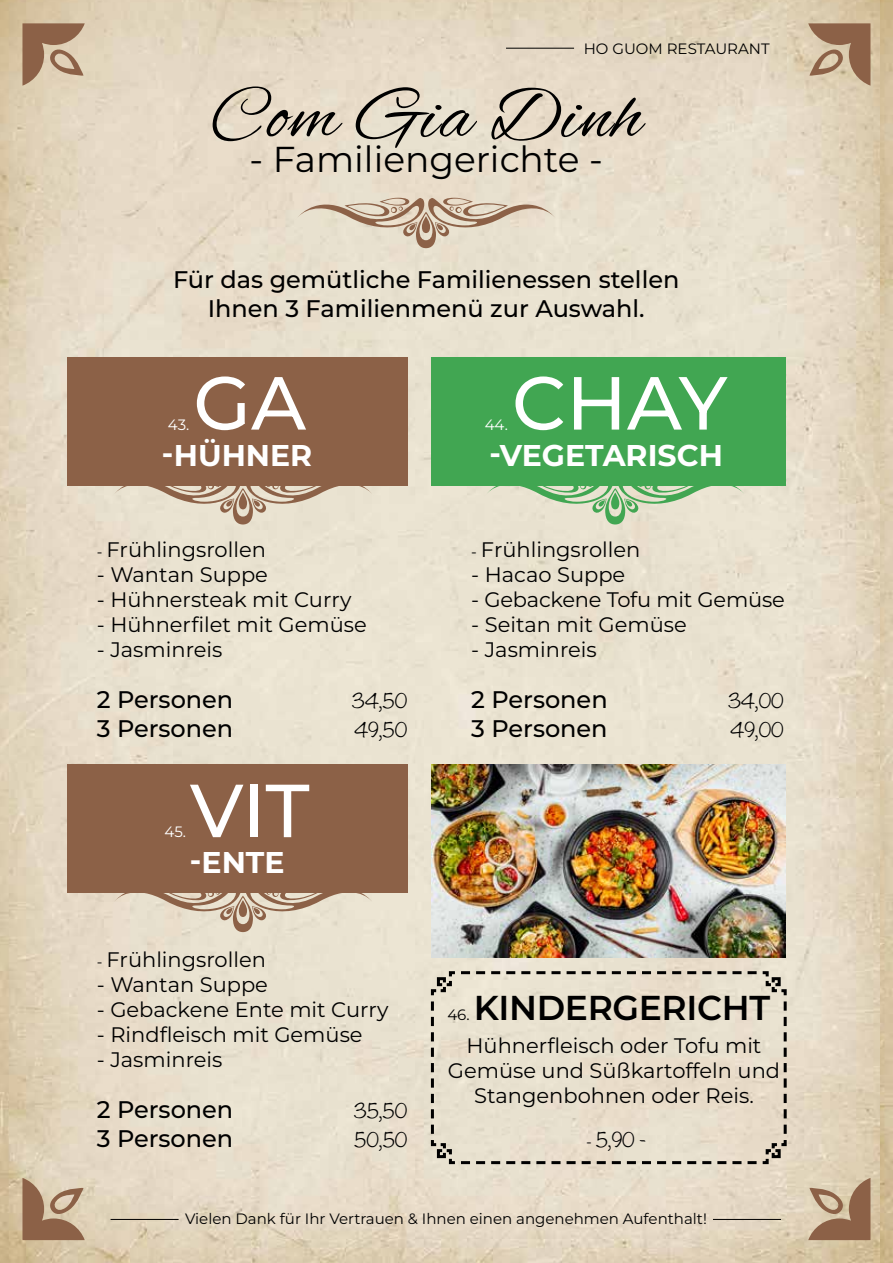
<style>
.page{position:relative;width:893px;height:1263px;background:#fff}
.page>*{position:absolute;margin:0;border:0;box-sizing:border-box;transform-origin:0 0}
.t1{font:76.5px "Alex Brush";letter-spacing:.02em;color:#000}
.t2{font:500 75px "Montserrat";color:#fff}
.t3{font:36px "Montserrat";color:#000}
.t4{font:600 34.5px "Montserrat";letter-spacing:-.01em;color:#000}
.t5{font:700 30px "Montserrat";color:#fff}
.t6{font:500 24px/28.8px "Montserrat";color:#000;text-align:center}
.t7{font:21px/25.2px "Montserrat";color:#000;text-align:center}
.t8{font:300 18px "Noteworthy";color:#000}
.t9{font:15px "Montserrat";color:#000}
.t10{font:15px "Montserrat";color:#fff}
.s1{font-size:15px}
.s2{font-family:"Montserrat";font-weight:400;font-size:15px}
</style>
<div class="page">
<img style="left:0;top:0;width:880px;height:1263px">
<svg style="left:22px;top:23px;width:63px;height:63px;background:#b19379"></svg>
<svg style="left:808px;top:23px;width:62px;height:63px;background:#af9176"></svg>
<svg style="left:22px;top:1178px;width:63px;height:62px;background:#b09278"></svg>
<svg style="left:808px;top:1178px;width:62px;height:62px;background:#af9176"></svg>
<hr style="left:713px;top:1219px;width:68px;height:1px;background:#000">
<hr style="left:111px;top:1219px;width:68px;height:1px;background:#000">
<hr style="left:506px;top:48px;width:68px;height:1px;background:#000">
<div style="left:67px;top:357px;width:340px;height:128px;background:#8c6147"></div>
<div style="left:431px;top:357px;width:355px;height:128px;background:#41a652"></div>
<div style="left:67px;top:764px;width:340px;height:129px;background:#8c6147"></div>
<svg style="left:296px;top:194px;width:261px;height:54px;background:#d7c9b5"></svg>
<svg style="left:113px;top:485px;width:261px;height:39px;background:#d7c9b6"></svg>
<svg style="left:485px;top:485px;width:261px;height:39px;background:#c9d6b8"></svg>
<svg style="left:113px;top:893px;width:261px;height:39px;background:#d9cbb7"></svg>
<img style="left:432px;top:764px;width:354px;height:193px">
<svg style="left:429px;top:970px;width:359px;height:195px;background:#e1d8c6"></svg>
<p class="t9" style="left:584px;top:38px;width:187px">HO GUOM RESTAURANT</p>
<h1 class="t1" style="left:210px;top:63px;width:433px">Com Gia Dinh</h1>
<h3 class="t3" style="left:250px;top:135px;width:355px">- Familiengerichte -</h3>
<p class="t6" style="left:173px;top:265px;width:508px">Für das gemütliche Familienessen stellen<br>Ihnen 3 Familienmenü zur Auswahl.</p>
<h2 class="t2" style="left:193px;top:351px;width:114px">GA</h2>
<h3 class="t5" style="left:162px;top:433px;width:152px">-HÜHNER</h3>
<p class="t10" style="left:168px;top:414px;width:23px">43.</p>
<p class="t7" style="left:97px;top:536px;width:171px"><span class="s1">-</span> Frühlingsrollen</p>
<p class="t7" style="left:97px;top:561px;width:173px">- Wantan Suppe</p>
<p class="t7" style="left:97px;top:586px;width:256px">- Hühnersteak mit Curry</p>
<p class="t7" style="left:97px;top:611px;width:271px">- Hühnerfilet mit Gemüse</p>
<p class="t7" style="left:97px;top:637px;width:127px">- Jasminreis</p>
<p class="t6" style="left:97px;top:684px;width:138px">2 Personen</p>
<p class="t8" style="left:352px;top:685px;width:57px">34,50</p>
<p class="t6" style="left:97px;top:713px;width:138px">3 Personen</p>
<p class="t8" style="left:354px;top:714px;width:55px">49,50</p>
<h2 class="t2" style="left:190px;top:758px;width:121px">VIT</h2>
<h3 class="t5" style="left:189px;top:841px;width:97px">-ENTE</h3>
<p class="t10" style="left:164px;top:821px;width:23px">45.</p>
<p class="t7" style="left:97px;top:946px;width:171px"><span class="s1">-</span> Frühlingsrollen</p>
<p class="t7" style="left:97px;top:971px;width:173px">- Wantan Suppe</p>
<p class="t7" style="left:97px;top:996px;width:293px">- Gebackene Ente mit Curry</p>
<p class="t7" style="left:97px;top:1021px;width:267px">- Rindfleisch mit Gemüse</p>
<p class="t7" style="left:97px;top:1047px;width:127px">- Jasminreis</p>
<p class="t6" style="left:97px;top:1094px;width:138px">2 Personen</p>
<p class="t8" style="left:354px;top:1095px;width:55px">35,50</p>
<p class="t6" style="left:97px;top:1123px;width:138px">3 Personen</p>
<p class="t8" style="left:354px;top:1124px;width:55px">50,50</p>
<h2 class="t2" style="left:512px;top:351px;width:217px">CHAY</h2>
<h3 class="t5" style="left:489px;top:433px;width:235px">-VEGETARISCH</h3>
<p class="t10" style="left:485px;top:414px;width:25px">44.</p>
<p class="t7" style="left:471px;top:536px;width:171px"><span class="s1">-</span> Frühlingsrollen</p>
<p class="t7" style="left:471px;top:561px;width:156px">- Hacao Suppe</p>
<p class="t7" style="left:471px;top:586px;width:315px">- Gebackene Tofu mit Gemüse</p>
<p class="t7" style="left:471px;top:611px;width:217px">- Seitan mit Gemüse</p>
<p class="t7" style="left:471px;top:637px;width:127px">- Jasminreis</p>
<p class="t6" style="left:471px;top:684px;width:138px">2 Personen</p>
<p class="t8" style="left:728px;top:685px;width:57px">34,00</p>
<p class="t6" style="left:471px;top:713px;width:138px">3 Personen</p>
<p class="t8" style="left:730px;top:714px;width:55px">49,00</p>
<h3 class="t4" style="left:474px;top:983px;width:298px">KINDERGERICHT</h3>
<p class="t9" style="left:447px;top:1004px;width:24px">46.</p>
<p class="t7" style="left:448px;top:1032px;width:334px">Hühnerfleisch oder Tofu mit<br>Gemüse und Süßkartoffeln und<br>Stangenbohnen oder Reis.</p>
<p class="t8" style="left:586px;top:1124px;width:61px"><span class="s2">-</span> 5,90 -</p>
<p class="t9" style="left:185px;top:1208px;width:523px">Vielen Dank für Ihr Vertrauen &amp; Ihnen einen angenehmen Aufenthalt!</p>
</div>
